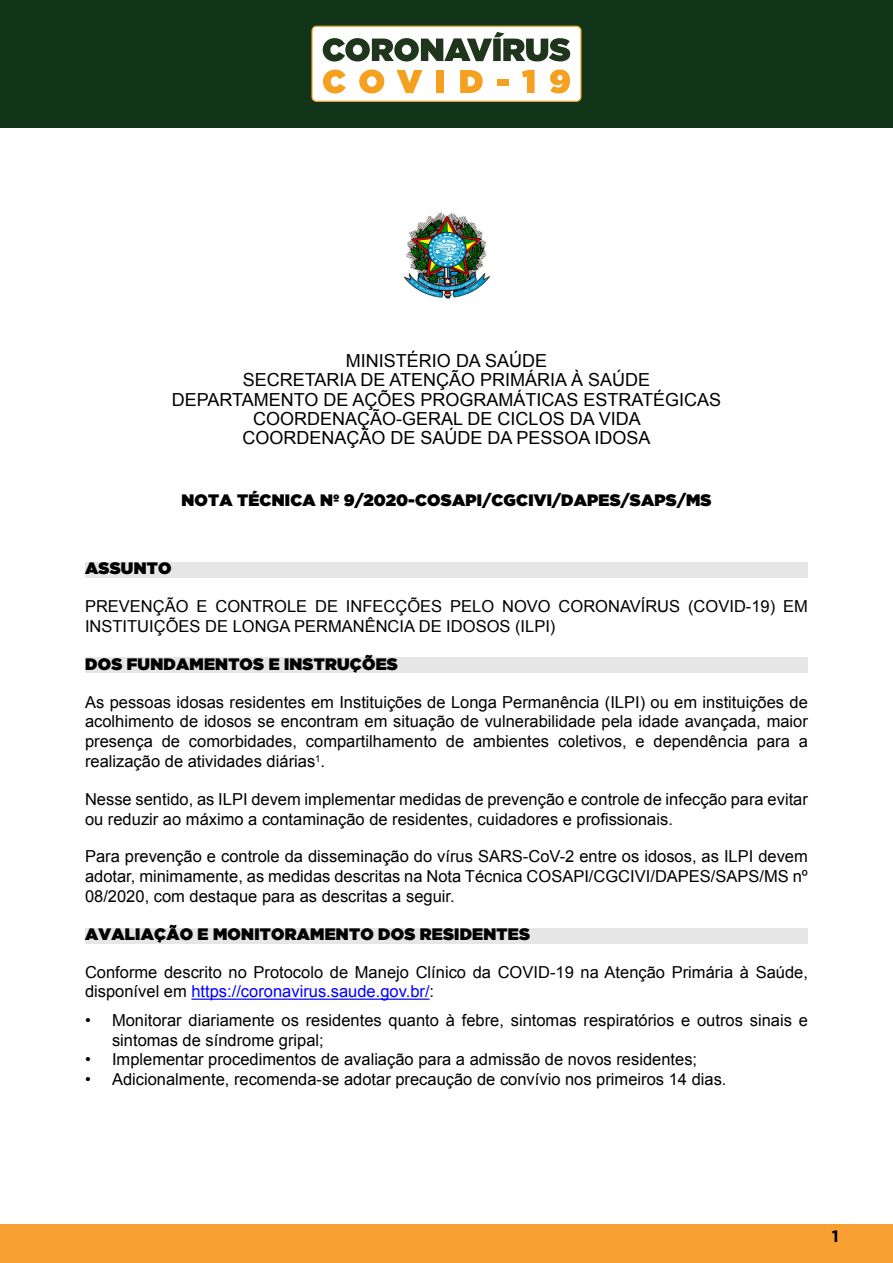
<style>
.page{position:relative;width:893px;height:1263px;background:#fff}
.page>*{position:absolute;margin:0;border:0;box-sizing:border-box;transform-origin:0 0}
.t1{font:18px/19.4px "Arial";color:#000;text-align:center}
.t2{font:16.5px/19.8px "Arial";color:#000}
.t3{font:16.5px "Gotham Ultra";letter-spacing:.015em;color:#000}
.t4{font:700 16.5px "Gotham";color:#000}
.s1{color:#00f}
</style>
<div class="page">
<div style="left:0;top:1225px;width:893px;height:38px;background:#f9a032"></div>
<div style="left:0;top:0;width:893px;height:128px;background:#123419"></div>
<svg style="left:311px;top:26px;width:271px;height:76px"></svg>
<div style="left:85px;top:562px;width:723px;height:16px;background:#e6e6e6"></div>
<div style="left:85px;top:658px;width:723px;height:15px;background:#e6e6e6"></div>
<div style="left:85px;top:928px;width:723px;height:15px;background:#e6e6e6"></div>
<hr style="left:191px;top:998px;width:239px;height:2px;background:#00f">
<img style="left:403px;top:213px;width:88px;height:86px">
<p class="t1" style="left:172px;top:351px;width:551px">MINISTÉRIO DA SAÚDE<br>SECRETARIA DE ATENÇÃO PRIMÁRIA À SAÚDE DEPARTAMENTO DE AÇÕES PROGRAMÁTICAS ESTRATÉGICAS COORDENAÇÃO-GERAL DE CICLOS DA VIDA<br>COORDENAÇÃO DE SAÚDE DA PESSOA IDOSA</p>
<p class="t3" style="left:181px;top:491px;width:532px">NOTA TÉCNICA Nº 9/2020-COSAPI/CGCIVI/DAPES/SAPS/MS</p>
<p class="t3" style="left:85px;top:559px;width:88px">ASSUNTO</p>
<p class="t2" style="left:85px;top:597px;width:724px">PREVENÇÃO E CONTROLE DE INFECÇÕES PELO NOVO CORONAVÍRUS (COVID-19) EM<br>INSTITUIÇÕES DE LONGA PERMANÊNCIA DE IDOSOS (ILPI)</p>
<p class="t3" style="left:85px;top:654px;width:314px">DOS FUNDAMENTOS E INSTRUÇÕES</p>
<p class="t2" style="left:85px;top:692px;width:724px;text-align:justify">As pessoas idosas residentes em Instituições de Longa Permanência (ILPI) ou em instituições de acolhimento de idosos se encontram em situação de vulnerabilidade pela idade avançada, maior presença de comorbidades, compartilhamento de ambientes coletivos, e dependência para a realização de atividades diárias<sup>1</sup>.</p>
<p class="t2" style="left:85px;top:789px;width:724px">Nesse sentido, as ILPI devem implementar medidas de prevenção e controle de infecção para evitar ou reduzir ao máximo a contaminação de residentes, cuidadores e profissionais.</p>
<p class="t2" style="left:85px;top:847px;width:724px;text-align:justify">Para prevenção e controle da disseminação do vírus SARS-CoV-2 entre os idosos, as ILPI devem adotar, minimamente, as medidas descritas na Nota Técnica COSAPI/CGCIVI/DAPES/SAPS/MS nº 08/2020, com destaque para as descritas a seguir.</p>
<p class="t3" style="left:85px;top:924px;width:446px">AVALIAÇÃO E MONITORAMENTO DOS RESIDENTES</p>
<p class="t2" style="left:85px;top:962px;width:724px">Conforme descrito no Protocolo de Manejo Clínico da COVID-19 na Atenção Primária à Saúde, disponível em <span class="s1">https://coronavirus.saude.gov.br/</span>:</p>
<p class="t2" style="left:112px;top:1010px;width:697px;text-indent:-27px">• Monitorar diariamente os residentes quanto à febre, sintomas respiratórios e outros sinais e sintomas de síndrome gripal;</p>
<p class="t2" style="left:85px;top:1050px;width:614px">• Implementar procedimentos de avaliação para a admissão de novos residentes;</p>
<p class="t2" style="left:85px;top:1069px;width:643px">• Adicionalmente, recomenda-se adotar precaução de convívio nos primeiros 14 dias.</p>
<p class="t4" style="left:832px;top:1227px;width:8px">1</p>
</div>
